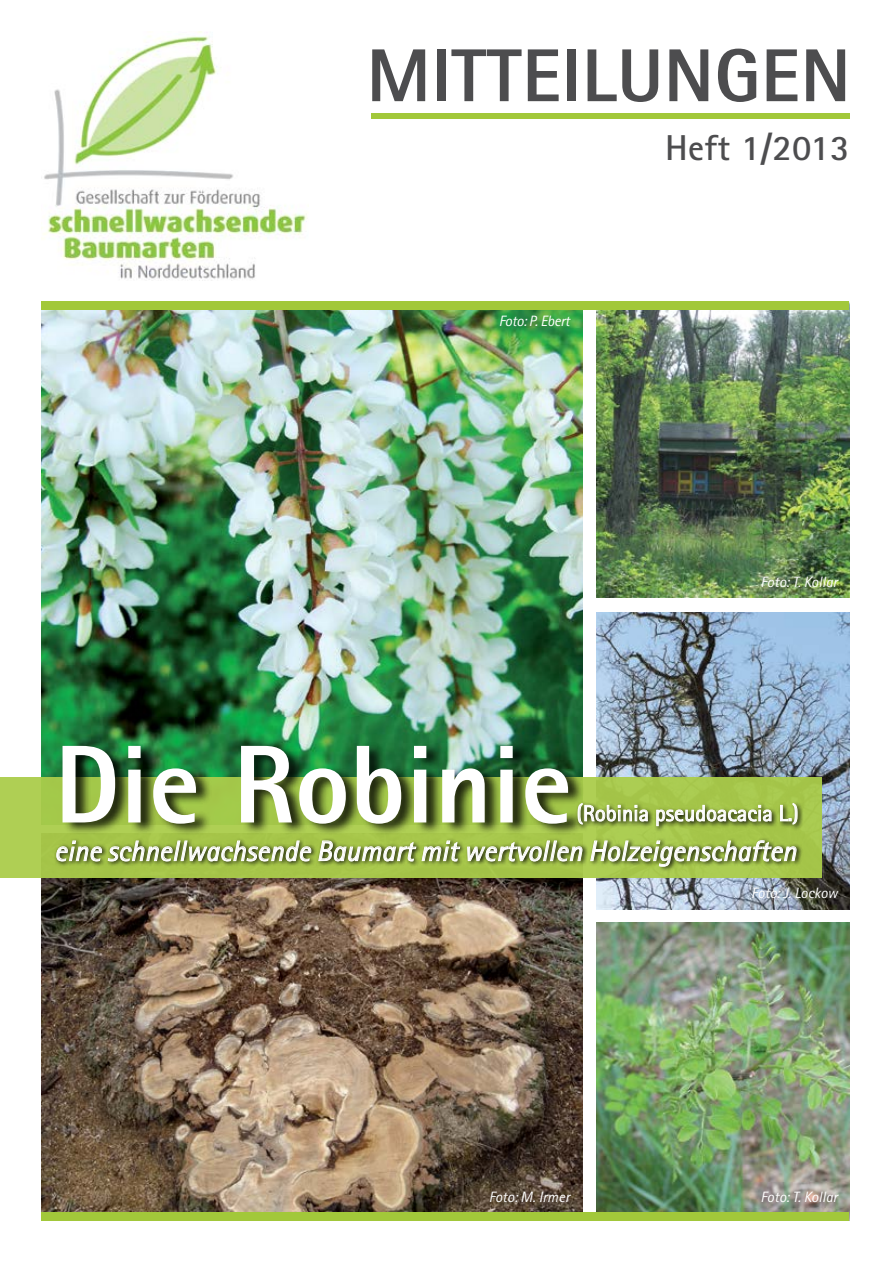
<style>
.page{position:relative;width:893px;height:1263px;background:#fff}
.page>*{position:absolute;margin:0;border:0;box-sizing:border-box;transform-origin:0 0}
.t1{font:800 111px "Rotis Sans Serif";color:#fff}
.t2{font:800 75px "Rotis Sans Serif";letter-spacing:.01em;color:#4d4d4f}
.t3{font:700 36px "Rotis Sans Serif";letter-spacing:.01em;color:#4d4d4f}
.t4{font:italic 28.5px "Rotis Sans Serif";letter-spacing:.005em;color:#fff}
.t5{font:22.5px "Rotis Sans Serif";color:#fff}
.t6{font:italic 15px "Rotis Sans Serif";color:#fff}
.t7{font:italic 15px "Rotis Sans Serif";letter-spacing:-.02em;color:#fff}
</style>
<div class="page">
<img style="left:41px;top:309px;width:542px;height:468px">
<img style="left:596px;top:612px;width:253px;height:297px">
<img style="left:596px;top:309px;width:253px;height:288px">
<img style="left:596px;top:923px;width:253px;height:289px">
<img style="left:41px;top:878px;width:542px;height:334px">
<img style="left:41px;top:32px;width:266px;height:249px">
<div style="left:41px;top:1212px;width:808px;height:8px;background:#a2c83a"></div>
<div style="left:41px;top:301px;width:808px;height:8px;background:#a2c83a"></div>
<div style="left:371px;top:114px;width:478px;height:5px;background:#a2c83a"></div>
<div style="left:0;top:777px;width:822px;height:101px;background:#abcd4b"></div>
<div style="left:63px;top:742px;width:521px;height:94px;background:#000;opacity:.8"></div>
<svg style="left:54px;top:838px;width:749px;height:35px"></svg>
<img style="left:56px;top:837px;width:256px;height:57px">
<svg style="left:318px;top:840px;width:143px;height:22px"></svg>
<img style="left:467px;top:837px;width:116px;height:57px">
<svg style="left:590px;top:840px;width:207px;height:27px"></svg>
<svg style="left:575px;top:801px;width:229px;height:32px;fill:#a4c449"></svg>
<svg style="left:577px;top:803px;width:71px;height:22px;background:#9eaf6f"></svg>
<svg style="left:656px;top:804px;width:116px;height:22px"></svg>
<svg style="left:780px;top:803px;width:18px;height:22px"></svg>
<h2 class="t2" style="left:367px;top:28px;width:485px">MITTEILUNGEN</h2>
<p class="t7" style="left:499px;top:312px;width:73px">Foto: P. Ebert</p>
<p class="t3" style="left:665px;top:125px;width:186px">Heft 1/2013</p>
<p class="t6" style="left:760px;top:573px;width:79px">Foto: T. Kollar</p>
<h1 class="t1" style="left:54px;top:714px;width:520px">DIE ROBINIE</h1>
<p class="t4" style="left:54px;top:834px;width:744px">eine schnellwachsende Baumart mit wertvollen Holzeigenschaften</p>
<p class="t5" style="left:577px;top:800px;width:224px">(Robinia pseudoacacia L.)</p>
<p class="t6" style="left:751px;top:884px;width:88px">Foto: J. Lockow</p>
<p class="t6" style="left:489px;top:1188px;width:83px">Foto: M. Irmer</p>
<p class="t6" style="left:760px;top:1188px;width:79px">Foto: T. Kollar</p>
</div>
